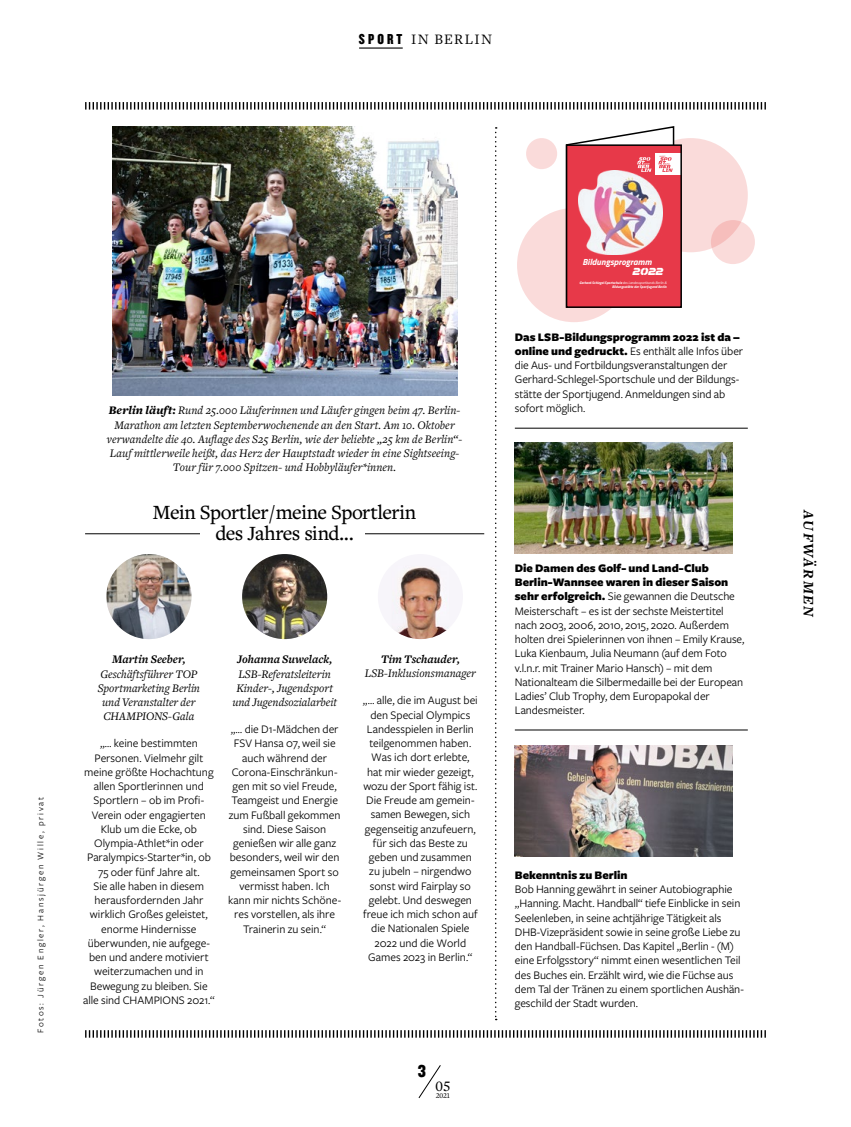
<style>
.page{position:relative;width:851px;height:1127px;background:#fff}
.page>*{position:absolute;margin:0;border:0;box-sizing:border-box;transform-origin:0 0}
.t1{font:500 21px "Freight Text Pro";letter-spacing:-.025em;color:#000}
.t2{font:18px "Knockout 70 Full Welterwt";color:#000}
.t3{font:15px "Freight Text Pro";letter-spacing:.085em;color:#000}
.t4{font:italic 700 15px "Freight Text Pro";color:#000}
.t5{font:500 15px "Freight Text Pro";color:#000}
.t6{font:12px/14.2px "Freight Sans Pro";letter-spacing:-.005em;color:#000;text-align:center}
.t7{font:italic 12px/14.2px "Freight Text Pro";color:#000;text-align:center}
.t8{font:italic 700 12px "Freight Text Pro";letter-spacing:-.005em;color:#000}
.t9{font:900 12px "Freight Sans Pro";letter-spacing:-.005em;color:#000}
.t10{font:10.2px "LSB Headline";color:#fff}
.t11{font:9px "Freight Sans Pro";letter-spacing:.19em;color:#000}
.t12{font:italic 700 8.85px "Titillium";color:#fff}
.t13{font:500 7.5px "Freight Text Pro";color:#000}
.t14{font:italic 700 3.6px/4.3px "Titillium";color:#fff;text-align:right}
.s1{font-family:"Knockout 69 Full Liteweight"}
.s2{font-weight:900}
.s3{font-weight:400}
</style>
<div class="page">
<hr style="left:85px;top:533px;width:399px;height:1px;background:#000">
<div style="left:200px;top:503px;width:164px;height:39px;background:#fff"></div>
<svg style="left:85px;top:102px;width:680px;height:8px"></svg>
<svg style="left:85px;top:1030px;width:680px;height:7px"></svg>
<div style="left:378px;top:554px;width:85px;height:85px;background:#f7f5fa;border-radius:50%"></div>
<img style="left:392px;top:567px;width:57px;height:72px">
<svg style="left:495px;top:127px;width:1px;height:893px"></svg>
<hr style="left:514px;top:428px;width:233px;height:1px;background:#000">
<hr style="left:514px;top:729px;width:233px;height:1px;background:#000">
<img style="left:112px;top:126px;width:345px;height:269px">
<img style="left:106px;top:554px;width:85px;height:85px;border-radius:43px">
<img style="left:242px;top:554px;width:85px;height:85px;border-radius:43px">
<div style="left:517px;top:208px;width:114px;height:114px;background:#fadbda;border-radius:50%"></div>
<div style="left:633px;top:138px;width:114px;height:114px;background:#fadbda;border-radius:50%"></div>
<svg style="left:710px;top:220px;width:44px;height:44px;background:#f8d2d1"></svg>
<div style="left:526px;top:138px;width:31px;height:31px;background:#fadbda;border-radius:50%"></div>
<img style="left:514px;top:442px;width:218px;height:112px">
<div style="left:566px;top:145px;width:115px;height:162px;background:#e73949"></div>
<div style="left:654px;top:153px;width:27px;height:21px;background:#fff"></div>
<svg style="left:568px;top:126px;width:107px;height:183px"></svg>
<div style="left:565px;top:144px;width:116px;height:164px;border:2px solid #000"></div>
<img style="left:514px;top:745px;width:218px;height:112px">
<hr style="left:359px;top:47px;width:43px;height:2px;background:#000">
<svg style="left:418px;top:1065px;width:23px;height:33px"></svg>
<p class="t3" style="left:359px;top:30px;width:135px"><span class="s1">SPORT</span> IN BERLIN</p>
<p class="t11" style="left:35px;top:1033px;width:238px;rotate:-90deg">Fotos: Jürgen Engler, Hansjürgen Wille, privat</p>
<p class="t7" style="left:107px;top:403px;width:357px"><span class="s2">Berlin läuft:</span> Rund 25.000 Läuferinnen und Läufer gingen beim 47. Berlin-Marathon am letzten Septemberwochenende an den Start. Am 10. Oktober verwandelte die 40. Auflage des S25 Berlin, wie der beliebte „25 km de Berlin“- Lauf mittlerweile heißt, das Herz der Hauptstadt wieder in eine Sightseeing-Tour für 7.000 Spitzen- und Hobbyläufer*innen.</p>
<p class="t12" style="left:582px;top:255px;width:71px">Bildungsprogramm</p>
<p class="t14" style="left:579px;top:280px;width:89px">Gerhard-Schlegel-Sportschule <span class="s3">des Landessportbunds Berlin &amp;<br></span>Bildungsstätte der Sportjugend Berlin</p>
<p class="t10" style="left:632px;top:266px;width:32px">2022</p>
<p class="t6" style="left:514px;top:329px;width:230px;text-align:left"><span class="s2">Das LSB-Bildungsprogramm 2022 ist da – online und gedruckt.</span> Es enthält alle Infos über die Aus- und Fortbildungsveranstaltungen der Gerhard-Schlegel-Sportschule und der Bildungs&shy;stätte der Sportjugend. Anmeldungen sind ab sofort möglich.</p>
<h1 class="t1" style="left:153px;top:498px;width:265px">Mein Sportler / meine Sportlerin</h1>
<p class="t4" style="left:818px;top:510px;width:109px;rotate:90deg">AUFWÄRMEN</p>
<h1 class="t1" style="left:215px;top:519px;width:140px">des Jahres sind...</h1>
<p class="t6" style="left:514px;top:560px;width:231px;text-align:left"><span class="s2">Die Damen des Golf- und Land-Club Berlin-Wannsee waren in dieser Saison sehr erfolgreich.</span> Sie gewannen die Deutsche Meisterschaft – es ist der sechste Meistertitel nach 2003, 2006, 2010, 2015, 2020. Außerdem holten drei Spielerinnen von ihnen – Emily Krause, Luka Kienbaum, Julia Neumann (auf dem Foto v.l.n.r. mit Trainer Mario Hansch) – mit dem Nationalteam die Silbermedaille bei der European Ladies’ Club Trophy, dem Europapokal der Landesmeister.</p>
<p class="t8" style="left:381px;top:651px;width:80px">Tim Tschauder,</p>
<p class="t7" style="left:365px;top:666px;width:112px">LSB-Inklusionsmanager</p>
<p class="t6" style="left:363px;top:693px;width:116px">„… alle, die im August bei den Special Olympics<br>Landesspielen in Berlin teilgenommen haben.<br>Was ich dort erlebte, hat mir wieder gezeigt, wozu der Sport fähig ist.<br>Die Freude am gemein&shy;samen Bewegen, sich gegenseitig anzufeuern, für sich das Beste zu geben und zusammen zu jubeln – nirgendwo sonst wird Fairplay so gelebt. Und deswegen freue ich mich schon auf die Nationalen Spiele<br>2022 und die World<br>Games 2023 in Berlin.“</p>
<p class="t8" style="left:237px;top:651px;width:97px">Johanna Suwelack,</p>
<p class="t7" style="left:232px;top:666px;width:106px">LSB-Referatsleiterin<br>Kinder-, Jugendsport und Jugendsozialarbeit</p>
<p class="t6" style="left:228px;top:721px;width:114px">„… die D1-Mädchen der<br>FSV Hansa 07, weil sie auch während der<br>Corona-Einschränkun&shy;gen mit so viel Freude,<br>Teamgeist und Energie zum Fußball gekommen sind. Diese Saison genießen wir alle ganz besonders, weil wir den gemeinsamen Sport so vermisst haben. Ich kann mir nichts Schöne&shy;res vorstellen, als ihre<br>Trainerin zu sein.“</p>
<p class="t8" style="left:112px;top:651px;width:75px">Martin Seeber,</p>
<p class="t7" style="left:98px;top:666px;width:104px">Geschäftsführer TOP<br>Sportmarketing Berlin und Veranstalter der<br>CHAMPIONS-Gala</p>
<p class="t6" style="left:83px;top:736px;width:133px">„… keine bestimmten<br>Personen. Vielmehr gilt meine größte Hochachtung allen Sportlerinnen und<br>Sportlern – ob im Profi-<br>Verein oder engagierten<br>Klub um die Ecke, ob<br>Olympia-Athlet*in oder<br>Paralympics-Starter*in, ob<br>75 oder fünf Jahre alt.<br>Sie alle haben in diesem herausfordernden Jahr wirklich Großes geleistet, enorme Hindernisse überwunden, nie aufgege&shy;ben und andere motiviert weiterzumachen und in<br>Bewegung zu bleiben. Sie alle sind CHAMPIONS 2021.“</p>
<p class="t9" style="left:514px;top:866px;width:114px">Bekenntnis zu Berlin</p>
<p class="t6" style="left:514px;top:881px;width:230px;text-align:left">Bob Hanning gewährt in seiner Autobiographie „Hanning. Macht. Handball“ tiefe Einblicke in sein Seelenleben, in seine achtjährige Tätigkeit als DHB-Vizepräsident sowie in seine große Liebe zu den Handball-Füchsen. Das Kapitel „Berlin - (M) eine Erfolgsstory“ nimmt einen wesentlichen Teil des Buches ein. Erzählt wird, wie die Füchse aus dem Tal der Tränen zu einem sportlichen Aushän&shy;geschild der Stadt wurden.</p>
<h2 class="t2" style="left:418px;top:1059px;width:10px">3</h2>
<p class="t5" style="left:435px;top:1076px;width:16px">05</p>
<p class="t13" style="left:436px;top:1090px;width:16px">2021</p>
</div>
